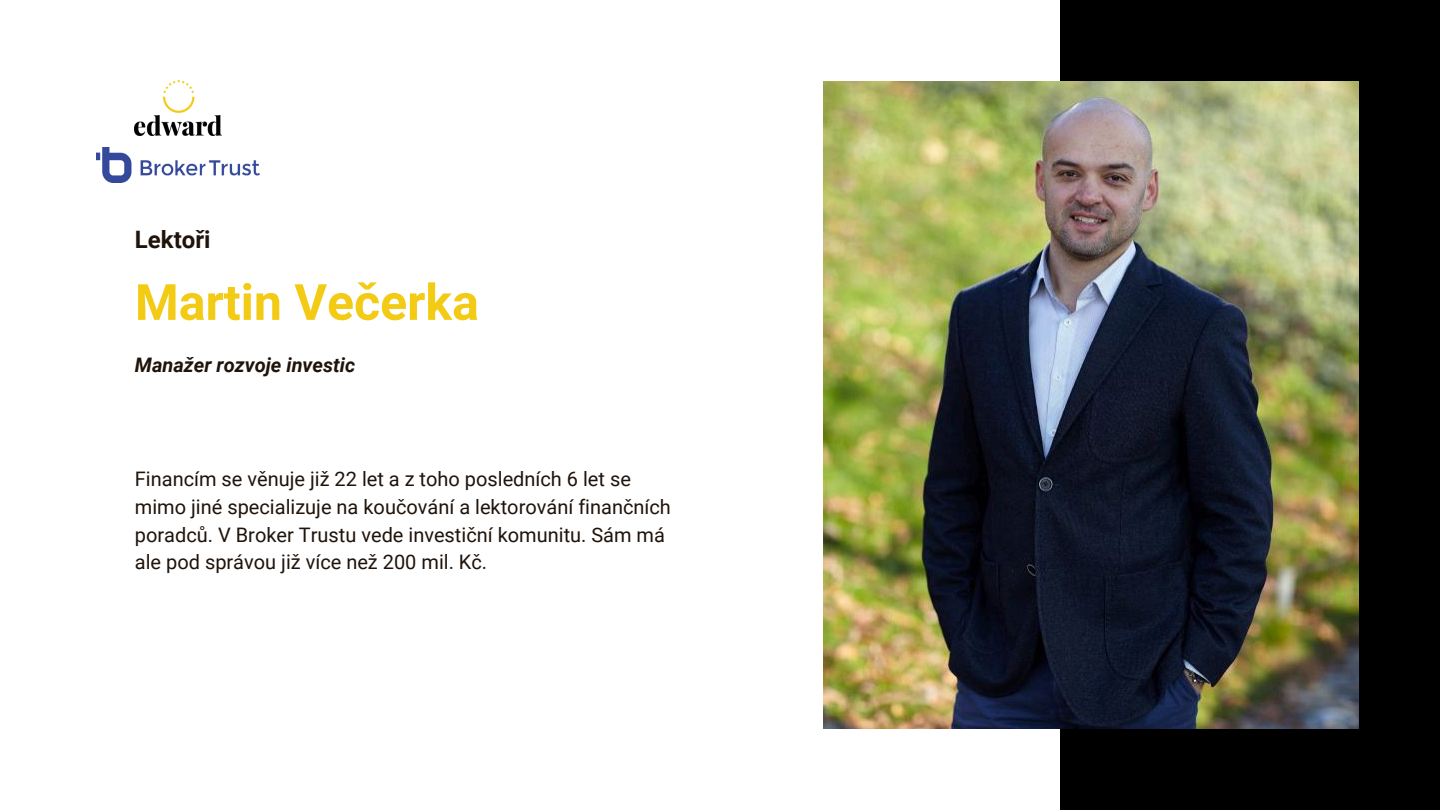
<style>
.page{position:relative;width:1440px;height:810px;background:#fff}
.page>*{position:absolute;margin:0;border:0;box-sizing:border-box;transform-origin:0 0}
.t1{font:700 50px "Roboto";color:#f3cb14}
.t2{font:700 24px "Roboto";color:#1f130a}
.t3{font:20px/27.8px "Roboto";color:#1f130a}
.t4{font:italic 700 20px "Roboto";color:#1f130a}
</style>
<div class="page">
<div style="left:1060px;top:0;width:380px;height:809px;background:#000"></div>
<img style="left:824px;top:81px;width:535px;height:648px">
<img style="left:135px;top:81px;width:87px;height:55px">
<img style="left:97px;top:147px;width:163px;height:36px">
<h1 class="t2" style="left:135px;top:225px;width:77px">Lektoři</h1>
<p class="t1" style="left:135px;top:274px;width:345px">Martin Večerka</p>
<h2 class="t4" style="left:135px;top:354px;width:222px">Manažer rozvoje investic</h2>
<h3 class="t3" style="left:135px;top:465px;width:538px">Financím se věnuje již 22 let a z toho posledních 6 let se mimo jiné specializuje na koučování a lektorování finančních poradců. V Broker Trustu vede investiční komunitu. Sám má ale pod správou již více než 200 mil. Kč.</h3>
</div>
